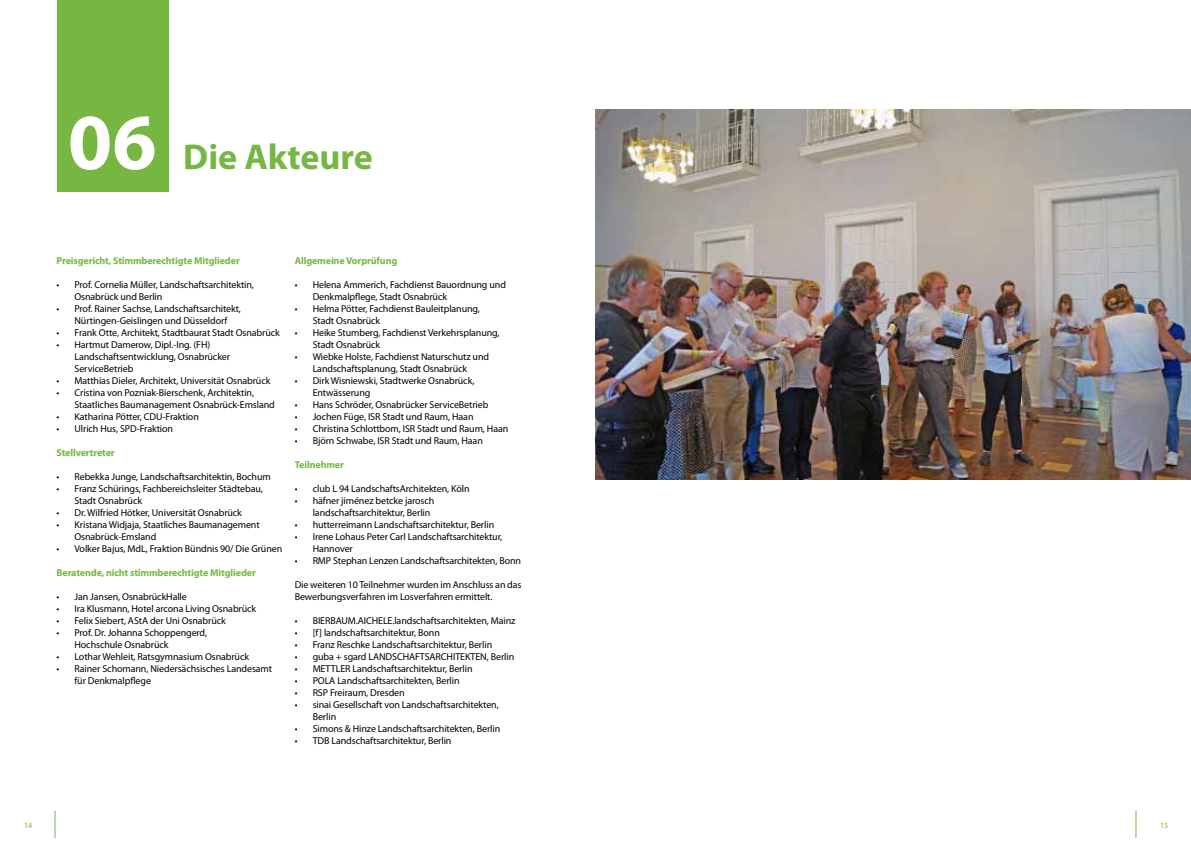
<style>
.page{position:relative;width:1191px;height:842px;background:#fff}
.page>*{position:absolute;margin:0;border:0;box-sizing:border-box;transform-origin:0 0}
.t1{font:700 80px "Myriad Pro";color:#fff}
.t2{font:700 36px "Myriad Pro";color:#76b744}
.t3{font:10px/12px "Myriad Pro";letter-spacing:-.01em;color:#000}
.t4{font:700 10px "Myriad Pro";letter-spacing:-.01em;color:#76b744}
.t5{font:8px "Myriad Pro";color:#74b743}
</style>
<div class="page">
<svg style="left:55px;top:811px;width:1px;height:27px"></svg>
<svg style="left:1135px;top:811px;width:1px;height:27px"></svg>
<div style="left:57px;top:0;width:111px;height:191px;background:#76b744"></div>
<img style="left:595px;top:109px;width:596px;height:370px">
<h1 class="t1" style="left:68px;top:90px;width:90px">06</h1>
<h2 class="t2" style="left:183px;top:134px;width:191px">Die Akteure</h2>
<p class="t4" style="left:56px;top:254px;width:185px">Preisgericht, Stimmberechtigte Mitglieder</p>
<p class="t3" style="left:74px;top:278px;width:181px;text-indent:-18px">• Prof. Cornelia Müller, Landschaftsarchitektin,<br>Osnabrück und Berlin</p>
<p class="t3" style="left:56px;top:302px;width:186px;text-align:center">• Prof. Rainer Sachse, Landschaftsarchitekt,<br>Nürtingen-Geislingen und Düsseldorf</p>
<p class="t3" style="left:56px;top:326px;width:225px">• Frank Otte, Architekt, Stadtbaurat Stadt Osnabrück</p>
<p class="t3" style="left:74px;top:338px;width:157px;text-indent:-18px">• Hartmut Damerow, Dipl.-Ing. (FH)<br>Landschaftsentwicklung, Osnabrücker<br>ServiceBetrieb</p>
<p class="t3" style="left:56px;top:374px;width:215px">• Matthias Dieler, Architekt, Universität Osnabrück</p>
<p class="t3" style="left:74px;top:386px;width:202px;text-indent:-18px">• Cristina von Pozniak-Bierschenk, Architektin,<br>Staatliches Baumanagement Osnabrück-Emsland</p>
<p class="t3" style="left:56px;top:410px;width:144px">• Katharina Pötter, CDU-Fraktion</p>
<p class="t3" style="left:56px;top:422px;width:118px">• Ulrich Hus, SPD-Fraktion</p>
<p class="t4" style="left:56px;top:446px;width:60px">Stellvertreter</p>
<p class="t3" style="left:56px;top:470px;width:216px">• Rebekka Junge, Landschaftsarchitektin, Bochum</p>
<p class="t3" style="left:74px;top:482px;width:190px;text-indent:-18px">• Franz Schürings, Fachbereichsleiter Städtebau,<br>Stadt Osnabrück</p>
<p class="t3" style="left:56px;top:506px;width:187px">• Dr. Wilfried Hötker, Universität Osnabrück</p>
<p class="t3" style="left:74px;top:518px;width:187px;text-indent:-18px">• Kristana Widjaja, Staatliches Baumanagement<br>Osnabrück-Emsland</p>
<p class="t3" style="left:56px;top:542px;width:227px">• Volker Bajus, MdL, Fraktion Bündnis 90/ Die Grünen</p>
<p class="t4" style="left:56px;top:566px;width:201px">Beratende, nicht stimmberechtigte Mitglieder</p>
<p class="t3" style="left:56px;top:590px;width:132px">• Jan Jansen, OsnabrückHalle</p>
<p class="t3" style="left:56px;top:602px;width:201px">• Ira Klusmann, Hotel arcona Living Osnabrück</p>
<p class="t3" style="left:56px;top:614px;width:171px">• Felix Siebert, AStA der Uni Osnabrück</p>
<p class="t3" style="left:74px;top:626px;width:134px;text-indent:-18px">• Prof. Dr. Johanna Schoppengerd,<br>Hochschule Osnabrück</p>
<p class="t3" style="left:56px;top:650px;width:194px">• Lothar Wehleit, Ratsgymnasium Osnabrück</p>
<p class="t3" style="left:74px;top:662px;width:199px;text-indent:-18px">• Rainer Schomann, Niedersächsisches Landesamt für Denkmalpflege</p>
<p class="t4" style="left:295px;top:254px;width:104px">Allgemeine Vorprüfung</p>
<p class="t3" style="left:313px;top:278px;width:195px;text-indent:-18px">• Helena Ammerich, Fachdienst Bauordnung und<br>Denkmalpflege, Stadt Osnabrück</p>
<p class="t3" style="left:313px;top:302px;width:169px;text-indent:-18px">• Helma Pötter, Fachdienst Bauleitplanung,<br>Stadt Osnabrück</p>
<p class="t3" style="left:313px;top:326px;width:188px;text-indent:-18px">• Heike Stumberg, Fachdienst Verkehrsplanung,<br>Stadt Osnabrück</p>
<p class="t3" style="left:295px;top:350px;width:196px;text-align:center">• Wiebke Holste, Fachdienst Naturschutz und<br>Landschaftsplanung, Stadt Osnabrück</p>
<p class="t3" style="left:313px;top:374px;width:163px;text-indent:-18px">• Dirk Wisniewski, Stadtwerke Osnabrück,<br>Entwässerung</p>
<p class="t3" style="left:295px;top:398px;width:195px">• Hans Schröder, Osnabrücker ServiceBetrieb</p>
<p class="t3" style="left:295px;top:410px;width:180px">• Jochen Füge, ISR Stadt und Raum, Haan</p>
<p class="t3" style="left:295px;top:422px;width:215px">• Christina Schlottbom, ISR Stadt und Raum, Haan</p>
<p class="t3" style="left:295px;top:434px;width:190px">• Björn Schwabe, ISR Stadt und Raum, Haan</p>
<p class="t4" style="left:295px;top:458px;width:51px">Teilnehmer</p>
<p class="t3" style="left:295px;top:482px;width:176px">• club L 94 LandschaftsArchitekten, Köln</p>
<p class="t3" style="left:313px;top:494px;width:123px;text-indent:-18px">• häfner jiménez betcke jarosch landschaftsarchitektur, Berlin</p>
<p class="t3" style="left:295px;top:518px;width:201px">• hutterreimann Landschaftsarchitektur, Berlin</p>
<p class="t3" style="left:313px;top:530px;width:191px;text-indent:-18px">• Irene Lohaus Peter Carl Landschaftsarchitektur,<br>Hannover</p>
<p class="t3" style="left:295px;top:554px;width:228px">• RMP Stephan Lenzen Landschaftsarchitekten, Bonn</p>
<p class="t3" style="left:295px;top:578px;width:228px">Die weiteren 10 Teilnehmer wurden im Anschluss an das<br>Bewerbungsverfahren im Losverfahren ermittelt.</p>
<p class="t3" style="left:295px;top:614px;width:222px">• BIERBAUM.AICHELE.landschaftsarchitekten, Mainz</p>
<p class="t3" style="left:295px;top:626px;width:147px">• [f] landschaftsarchitektur, Bonn</p>
<p class="t3" style="left:295px;top:638px;width:199px">• Franz Reschke Landschaftsarchitektur, Berlin</p>
<p class="t3" style="left:295px;top:650px;width:221px">• guba + sgard LANDSCHAFTSARCHITEKTEN, Berlin</p>
<p class="t3" style="left:295px;top:662px;width:179px">• METTLER Landschaftsarchitektur, Berlin</p>
<p class="t3" style="left:295px;top:674px;width:166px">• POLA Landschaftsarchitekten, Berlin</p>
<p class="t3" style="left:295px;top:686px;width:111px">• RSP Freiraum, Dresden</p>
<p class="t3" style="left:313px;top:698px;width:188px;text-indent:-18px">• sinai Gesellschaft von Landschaftsarchitekten,<br>Berlin</p>
<p class="t3" style="left:295px;top:722px;width:207px">• Simons &amp; Hinze Landschaftsarchitekten, Berlin</p>
<p class="t3" style="left:295px;top:734px;width:158px">• TDB Landschaftsarchitektur, Berlin</p>
<p class="t5" style="left:24px;top:820px;width:10px">14</p>
<p class="t5" style="left:1160px;top:820px;width:10px">15</p>
</div>
